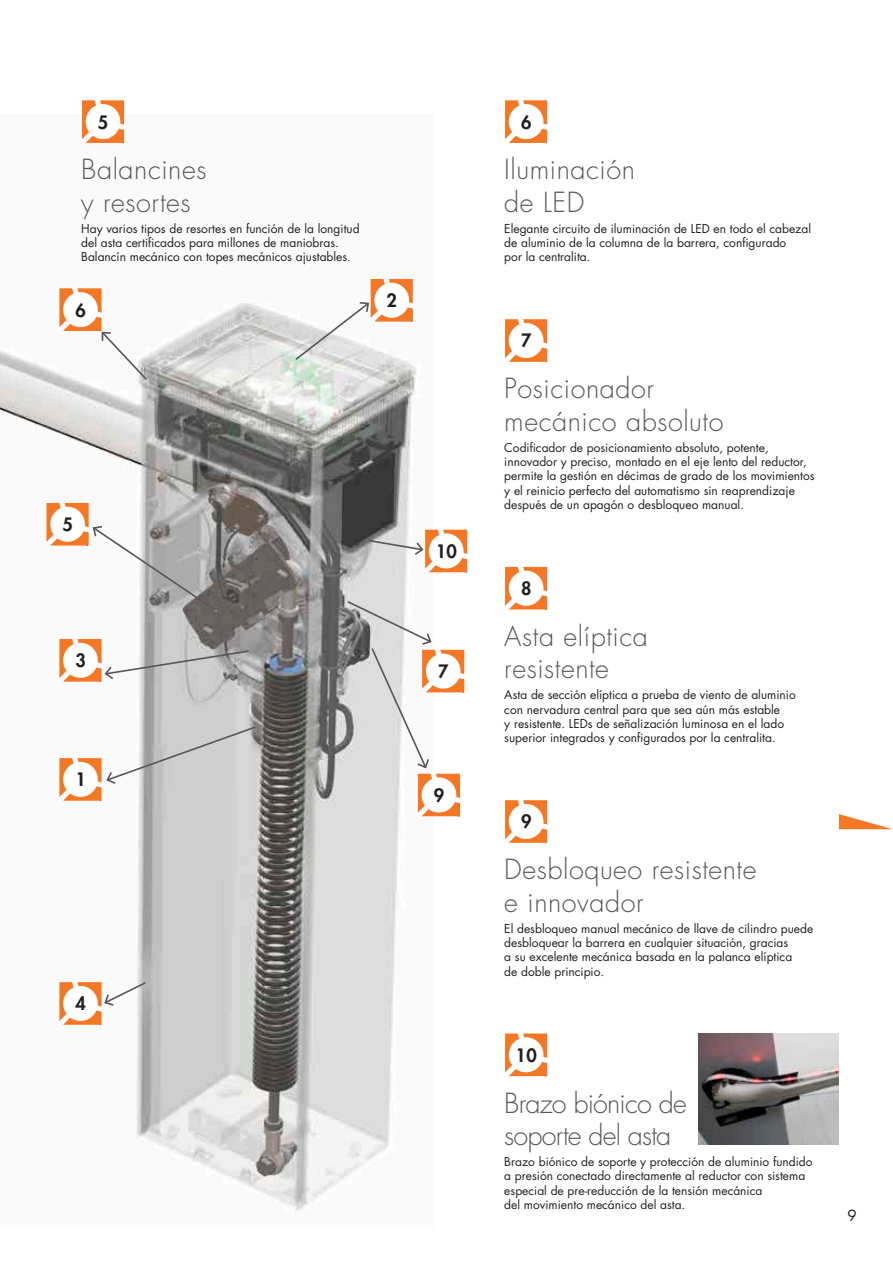
<style>
.page{position:relative;width:893px;height:1263px;background:#fff}
.page>*{position:absolute;margin:0;border:0;box-sizing:border-box;transform-origin:0 0}
.t1{font:300 27px/32.4px "Futura";letter-spacing:.02em;color:#57585a}
.t2{font:300 27px/32.4px "Futura";letter-spacing:-.03em;color:#57585a}
.t3{font:800 18px "Futura";color:#231f20}
.t4{font:15px "Futura";color:#231f20}
.t5{font:12px/14.4px "Futura";color:#231f20}
</style>
<div class="page">
<img style="left:0;top:116px;width:434px;height:1095px">
<svg style="left:505px;top:319px;width:42px;height:43px"></svg>
<svg style="left:505px;top:100px;width:42px;height:43px"></svg>
<svg style="left:82px;top:100px;width:42px;height:43px"></svg>
<svg style="left:505px;top:567px;width:42px;height:42px"></svg>
<svg style="left:505px;top:800px;width:42px;height:43px"></svg>
<svg style="left:505px;top:1033px;width:42px;height:43px"></svg>
<img style="left:698px;top:1033px;width:141px;height:111px">
<svg style="left:59px;top:288px;width:90px;height:94px"></svg>
<svg style="left:294px;top:279px;width:119px;height:83px"></svg>
<svg style="left:366px;top:530px;width:101px;height:42px"></svg>
<svg style="left:346px;top:599px;width:118px;height:217px"></svg>
<svg style="left:47px;top:503px;width:164px;height:105px"></svg>
<svg style="left:59px;top:639px;width:192px;height:43px"></svg>
<svg style="left:59px;top:725px;width:198px;height:76px"></svg>
<svg style="left:59px;top:980px;width:89px;height:45px"></svg>
<svg style="left:839px;top:814px;width:53px;height:15px"></svg>
<h2 class="t3" style="left:98px;top:110px;width:12px">5</h2>
<h1 class="t1" style="left:81px;top:154px;width:127px">Balancines y resortes</h1>
<p class="t5" style="left:81px;top:221px;width:280px">Hay varios tipos de resortes en función de la longitud del asta certificados para millones de maniobras.<br>Balancín mecánico con topes mecánicos ajustables.</p>
<h2 class="t3" style="left:75px;top:298px;width:12px">6</h2>
<h2 class="t3" style="left:387px;top:288px;width:12px">2</h2>
<h2 class="t3" style="left:62px;top:512px;width:12px">5</h2>
<h2 class="t3" style="left:75px;top:648px;width:12px">3</h2>
<h2 class="t3" style="left:75px;top:768px;width:12px">1</h2>
<h2 class="t3" style="left:75px;top:992px;width:12px">4</h2>
<h2 class="t3" style="left:436px;top:539px;width:23px">10</h2>
<h2 class="t3" style="left:438px;top:659px;width:12px">7</h2>
<h2 class="t3" style="left:434px;top:783px;width:12px">9</h2>
<h2 class="t3" style="left:521px;top:110px;width:12px">6</h2>
<h1 class="t1" style="left:504px;top:154px;width:132px">Iluminación de LED</h1>
<p class="t5" style="left:504px;top:221px;width:308px">Elegante circuito de iluminación de LED en todo el cabezal de aluminio de la columna de la barrera, configurado<br>por la centralita.</p>
<h2 class="t3" style="left:521px;top:329px;width:12px">7</h2>
<h1 class="t1" style="left:504px;top:372px;width:221px">Posicionador mecánico absoluto</h1>
<p class="t5" style="left:504px;top:440px;width:312px">Codificador de posicionamiento absoluto, potente, innovador y preciso, montado en el eje lento del reductor, permite la gestión en décimas de grado de los movimientos y el reinicio perfecto del automatismo sin reaprendizaje después de un apagón o desbloqueo manual.</p>
<h2 class="t3" style="left:521px;top:576px;width:12px">8</h2>
<h1 class="t1" style="left:504px;top:620px;width:145px">Asta elíptica resistente</h1>
<p class="t5" style="left:504px;top:687px;width:293px">Asta de sección elíptica a prueba de viento de aluminio con nervadura central para que sea aún más estable<br>y resistente. LEDs de señalización luminosa en el lado superior integrados y configurados por la centralita.</p>
<h2 class="t3" style="left:521px;top:810px;width:12px">9</h2>
<h1 class="t1" style="left:504px;top:853px;width:254px">Desbloqueo resistente e innovador</h1>
<p class="t5" style="left:504px;top:921px;width:311px">El desbloqueo manual mecánico de llave de cilindro puede desbloquear la barrera en cualquier situación, gracias<br>a su excelente mecánica basada en la palanca elíptica<br>de doble principio.</p>
<h2 class="t3" style="left:516px;top:1043px;width:23px">10</h2>
<h1 class="t2" style="left:504px;top:1087px;width:184px">Brazo biónico de soporte del asta</h1>
<p class="t5" style="left:504px;top:1154px;width:310px">Brazo biónico de soporte y protección de aluminio fundido a presión conectado directamente al reductor con sistema especial de pre-reducción de la tensión mecánica<br>del movimiento mecánico del asta.</p>
<p class="t4" style="left:847px;top:1205px;width:11px">9</p>
</div>
